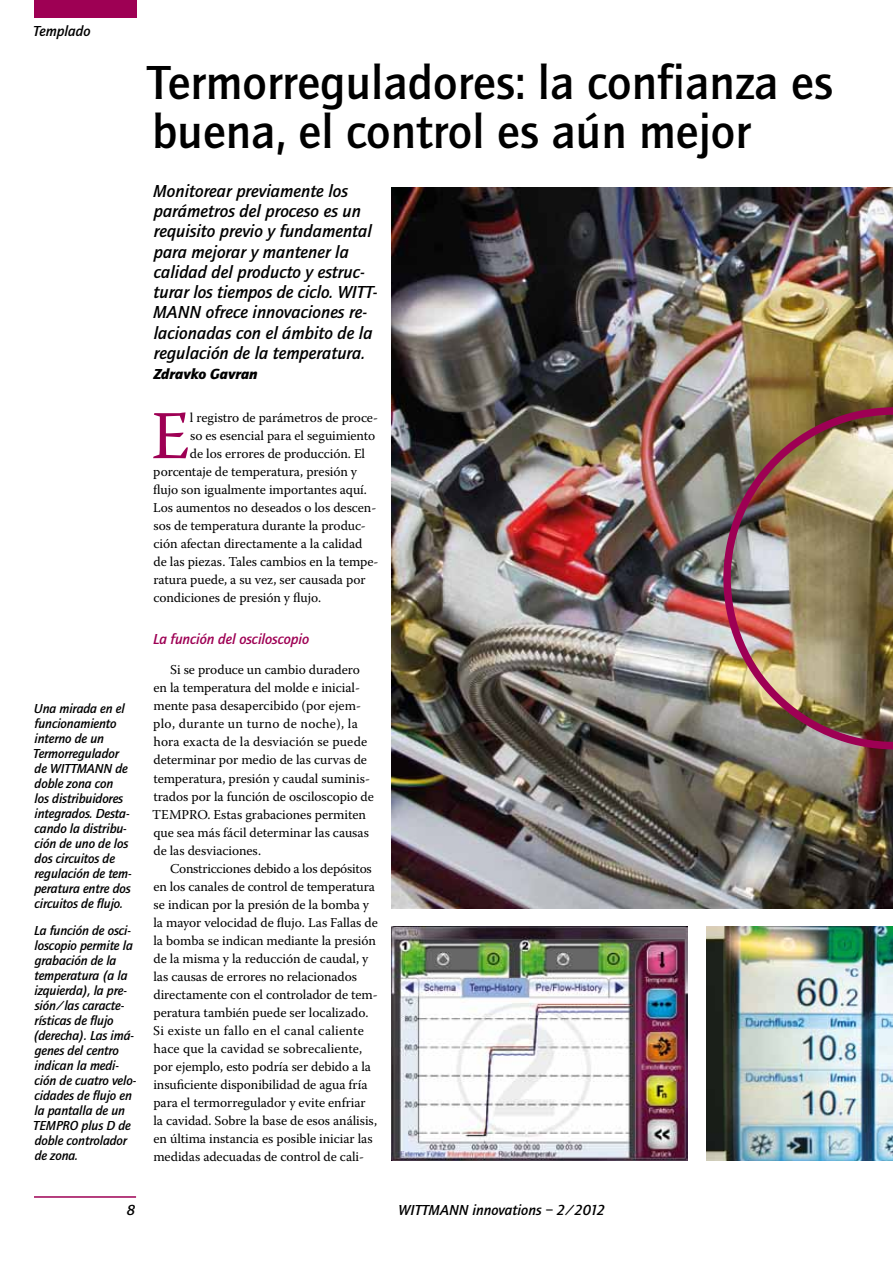
<style>
.page{position:relative;width:893px;height:1263px;background:#fff}
.page>*{position:absolute;margin:0;border:0;box-sizing:border-box;transform-origin:0 0}
.t1{font:68.25px "Warnock Pro";color:#9e0054}
.t2{font:500 49.5px/49.5px "Quay Sans";color:#000}
.t3{font:italic 500 18px/20.2px "Quay Sans";color:#000}
.t4{font:italic 500 15px "Quay Sans";color:#000}
.t5{font:italic 500 15px "Quay Sans";letter-spacing:-.005em;color:#9e0054}
.t6{font:italic 900 15px "Quay Sans";color:#000}
.t7{font:13.5px/18px "Warnock Pro";letter-spacing:-.005em;color:#000}
.t8{font:italic 500 13.5px/15px "Quay Sans";letter-spacing:-.01em;color:#000}
</style>
<div class="page">
<div style="left:34px;top:0;width:102px;height:18px;background:#9e0054"></div>
<hr style="left:34px;top:1196px;width:102px;height:2px;background:#9e0054">
<img style="left:391px;top:188px;width:502px;height:721px">
<img style="left:723px;top:407px;width:170px;height:342px">
<img style="left:391px;top:927px;width:296px;height:234px">
<img style="left:706px;top:927px;width:187px;height:234px">
<p class="t4" style="left:33px;top:22px;width:59px">Templado</p>
<p class="t8" style="left:33px;top:701px;width:100px">Una mirada en el funcionamiento interno de un<br>Termorregulador de WITTMANN de doble zona con<br>los distribuidores integrados. Desta&shy;cando la distribu&shy;ción de uno de los dos circuitos de regulación de tem&shy;peratura entre dos circuitos de flujo.</p>
<p class="t8" style="left:33px;top:923px;width:104px">La función de osci&shy;loscopio permite la grabación de la temperatura (a la izquierda), la pre&shy;sión/las caracte&shy;rísticas de flujo (derecha). Las imá&shy;genes del centro indican la medi&shy;ción de cuatro velo&shy;cidades de flujo en la pantalla de un<br>TEMPRO plus D de doble controlador de zona.</p>
<h2 class="t2" style="left:148px;top:58px;width:687px">Termorreguladores: la confianza es buena, el control es aún mejor</h2>
<p class="t3" style="left:153px;top:181px;width:226px">Monitorear previamente los parámetros del proceso es un requisito previo y fundamental para mejorar y mantener la calidad del producto y estruc&shy;turar los tiempos de ciclo. WITT-<br>MANN ofrece innovaciones re&shy;lacionadas con el ámbito de la regulación de la temperatura.</p>
<p class="t6" style="left:153px;top:365px;width:106px">Zdravko Gavran</p>
<h1 class="t1" style="left:151px;top:395px;width:40px">E</h1>
<p class="t7" style="left:190px;top:408px;width:190px">l registro de parámetros de proce-</p>
<p class="t7" style="left:190px;top:426px;width:187px">so es esencial para el seguimiento</p>
<p class="t7" style="left:190px;top:444px;width:177px">de los errores de producción. El</p>
<p class="t7" style="left:153px;top:462px;width:205px">porcentaje de temperatura, presión y</p>
<p class="t7" style="left:153px;top:480px;width:215px">flujo son igualmente importantes aquí.</p>
<p class="t7" style="left:153px;top:498px;width:225px">Los aumentos no deseados o los descen-</p>
<p class="t7" style="left:154px;top:517px;width:214px">sos de temperatura durante la produc-</p>
<p class="t7" style="left:153px;top:535px;width:210px">ción afectan directamente a la calidad</p>
<p class="t7" style="left:153px;top:553px;width:227px">de las piezas. Tales cambios en la tempe-</p>
<p class="t7" style="left:153px;top:571px;width:214px">ratura puede, a su vez, ser causada por</p>
<p class="t7" style="left:153px;top:589px;width:169px">condiciones de presión y flujo.</p>
<p class="t5" style="left:153px;top:631px;width:158px">La función del osciloscopio</p>
<p class="t7" style="left:152px;top:661px;width:223px;text-indent:18px">Si se produce un cambio duradero en la temperatura del molde e inicial&shy;mente pasa desapercibido (por ejem&shy;plo, durante un turno de noche), la hora exacta de la desviación se puede determinar por medio de las curvas de temperatura, presión y caudal suminis&shy;trados por la función de osciloscopio de TEMPRO. Estas grabaciones permiten que sea más fácil determinar las causas de las desviaciones.</p>
<p class="t7" style="left:153px;top:859px;width:226px;text-indent:17px">Constricciones debido a los depósitos en los canales de control de temperatura se indican por la presión de la bomba y la mayor velocidad de flujo. Las Fallas de la bomba se indican mediante la presión de la misma y la reducción de caudal, y las causas de errores no relacionados directamente con el controlador de tem&shy;peratura también puede ser localizado.<br>Si existe un fallo en el canal caliente hace que la cavidad se sobrecaliente, por ejemplo, esto podría ser debido a la insuficiente disponibilidad de agua fría para el termorregulador y evite enfriar la cavidad. Sobre la base de esos análisis, en última instancia es posible iniciar las medidas adecuadas de control de cali-</p>
<p class="t4" style="left:127px;top:1201px;width:10px">8</p>
<p class="t4" style="left:399px;top:1201px;width:208px">WITTMANN innovations – 2/2012</p>
</div>
